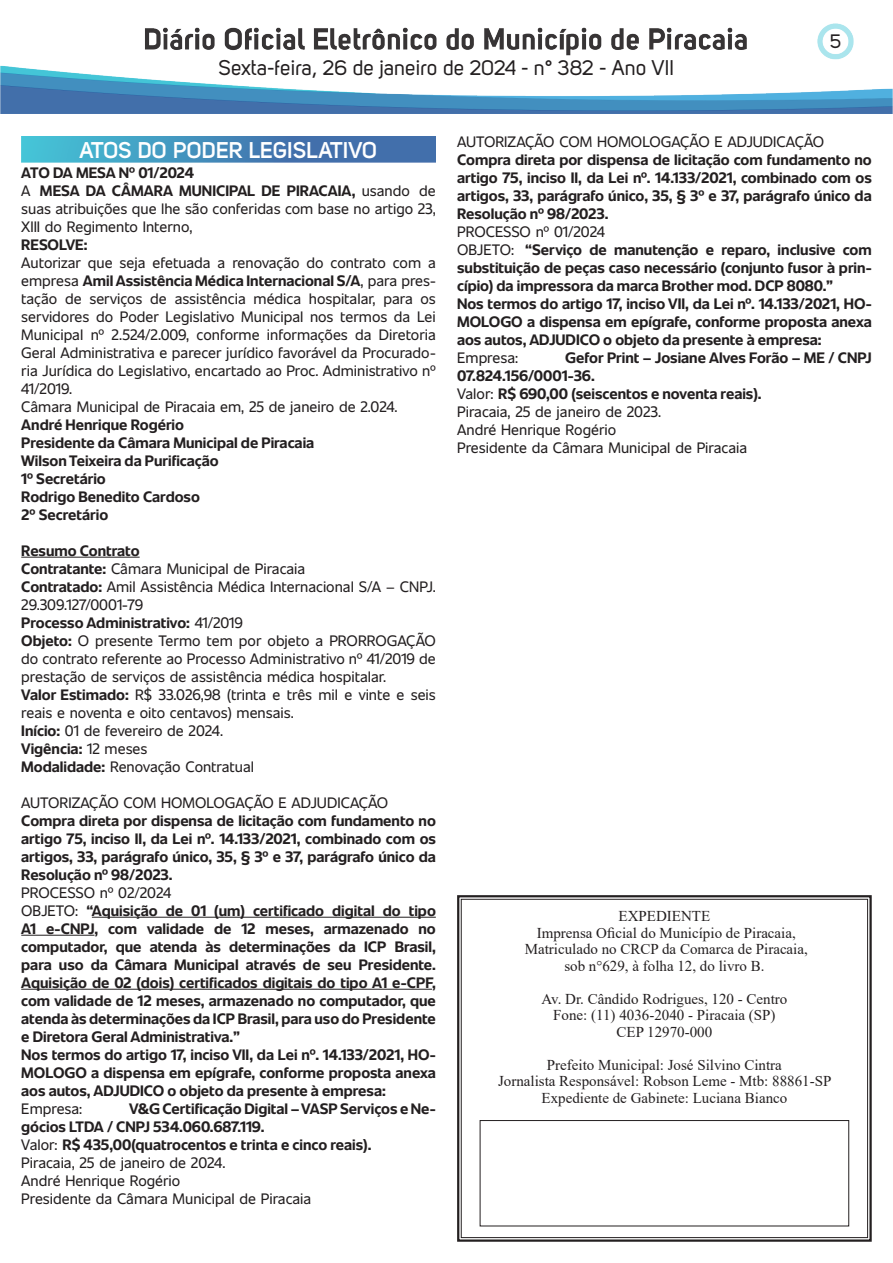
<style>
.page{position:relative;width:893px;height:1263px;background:#fff}
.page>*{position:absolute;margin:0;border:0;box-sizing:border-box;transform-origin:0 0}
.t1{font:700 22.5px "Uni Sans Semi";color:#fff}
.t2{font:21px "Uni Sans Regular";color:#231f20}
.t3{font:19.5px "Uni Sans Regular";color:#231f20}
.t4{font:700 15px/18px "Unitext";color:#231f20;text-align:justify}
.Plain_Text{font:15px/18px "Unitext";color:#231f20;text-align:justify}
.t5{font:15px "Times New Roman";color:#231f20}
.s1{font-weight:700}
.s2{font-weight:400}
</style>
<div class="page">
<img style="left:0;top:23px;width:893px;height:90px">
<img style="left:21px;top:136px;width:415px;height:26px">
<hr style="left:21px;top:557px;width:119px;height:1px;background:#231f20">
<hr style="left:92px;top:917px;width:344px;height:1px;background:#231f20">
<hr style="left:21px;top:935px;width:73px;height:1px;background:#231f20">
<hr style="left:21px;top:989px;width:411px;height:1px;background:#231f20">
<svg style="left:457px;top:895px;width:415px;height:347px"></svg>
<div style="left:461px;top:899px;width:407px;height:339px;border:1px solid #231f20"></div>
<div style="left:480px;top:1120px;width:369px;height:106px;border:1px solid #231f20"></div>
<h2 class="t2" style="left:218px;top:56px;width:457px">Sexta-feira, 26 de janeiro de 2024 - n° 382 - Ano VII</h2>
<h3 class="t3" style="left:830px;top:30px;width:13px">5</h3>
<p class="t1" style="left:79px;top:136px;width:300px">ATOS DO PODER LEGISLATIVO</p>
<p class="t4" style="left:21px;top:163px;width:174px">ATO DA MESA Nº 01/2024</p>
<p class="Plain_Text" style="left:21px;top:180px;width:416px">A <span class="s1">MESA DA CÂMARA MUNICIPAL DE PIRACAIA,</span> usando de suas atribuições que lhe são conferidas com base no artigo 23, XIII do Regimento Interno,</p>
<p class="t4" style="left:21px;top:235px;width:68px">RESOLVE:</p>
<p class="Plain_Text" style="left:21px;top:252px;width:416px">Autorizar que seja efetuada a renovação do contrato com a empresa <span class="s1">Amil Assistência Médica Internacional S/A</span>, para pres&shy;tação de serviços de assistência médica hospitalar, para os servidores do Poder Legislativo Municipal nos termos da Lei Municipal nº 2.524/2.009, conforme informações da Diretoria Geral Administrativa e parecer jurídico favorável da Procurado&shy;ria Jurídica do Legislativo, encartado ao Proc. Administrativo nº 41/2019.</p>
<p class="Plain_Text" style="left:21px;top:396px;width:378px">Câmara Municipal de Piracaia em, 25 de janeiro de 2.024.</p>
<p class="t4" style="left:21px;top:415px;width:164px">André Henrique Rogério</p>
<p class="t4" style="left:21px;top:433px;width:295px">Presidente da Câmara Municipal de Piracaia</p>
<p class="t4" style="left:21px;top:451px;width:199px">Wilson Teixeira da Purificação</p>
<p class="t4" style="left:21px;top:469px;width:86px">1º Secretário</p>
<p class="t4" style="left:21px;top:487px;width:180px">Rodrigo Benedito Cardoso</p>
<p class="t4" style="left:21px;top:505px;width:88px">2º Secretário</p>
<p class="t4" style="left:21px;top:541px;width:120px">Resumo Contrato</p>
<p class="Plain_Text" style="left:21px;top:558px;width:286px"><span class="s1">Contratante:</span> Câmara Municipal de Piracaia</p>
<p class="Plain_Text" style="left:21px;top:576px;width:416px"><span class="s1">Contratado:</span> Amil Assistência Médica Internacional S/A – CNPJ.<br>29.309.127/0001-79</p>
<p class="t4" style="left:21px;top:613px;width:223px">Processo Administrativo: <span class="s2">41/2019</span></p>
<p class="Plain_Text" style="left:21px;top:630px;width:416px"><span class="s1">Objeto:</span> O presente Termo tem por objeto a PRORROGAÇÃO do contrato referente ao Processo Administrativo nº 41/2019 de prestação de serviços de assistência médica hospitalar.</p>
<p class="Plain_Text" style="left:21px;top:684px;width:416px"><span class="s1">Valor Estimado:</span> R$ 33.026,98 (trinta e três mil e vinte e seis reais e noventa e oito centavos) mensais.</p>
<p class="Plain_Text" style="left:21px;top:720px;width:203px"><span class="s1">Início:</span> 01 de fevereiro de 2024.</p>
<p class="t4" style="left:21px;top:739px;width:128px">Vigência: <span class="s2">12 meses</span></p>
<p class="Plain_Text" style="left:21px;top:756px;width:234px"><span class="s1">Modalidade:</span> Renovação Contratual</p>
<p class="Plain_Text" style="left:21px;top:792px;width:369px">AUTORIZAÇÃO COM HOMOLOGAÇÃO E ADJUDICAÇÃO</p>
<p class="t4" style="left:21px;top:811px;width:416px">Compra direta por dispensa de licitação com fundamento no artigo 75, inciso II, da Lei nº. 14.133/2021, combinado com os artigos, 33, parágrafo único, 35, § 3º e 37, parágrafo único da Resolução nº 98/2023.</p>
<p class="Plain_Text" style="left:21px;top:882px;width:151px">PROCESSO nº 02/2024</p>
<p class="t4" style="left:21px;top:901px;width:416px"><span class="s2">OBJETO:</span> “Aquisição de 01 (um) certificado digital do tipo A1 e-CNPJ, com validade de 12 meses, armazenado no computador, que atenda às determinações da ICP Brasil, para uso da Câmara Municipal através de seu Presidente.<br>Aquisição de 02 (dois) certificados digitais do tipo A1 e-CPF, com validade de 12 meses, armazenado no computador, que atenda às determinações da ICP Brasil, para uso do Presidente e Diretora Geral Administrativa.”</p>
<p class="t4" style="left:21px;top:1045px;width:416px">Nos termos do artigo 17, inciso VII, da Lei nº. 14.133/2021, HO-MOLOGO a dispensa em epígrafe, conforme proposta anexa aos autos, ADJUDICO o objeto da presente à empresa:</p>
<p class="Plain_Text" style="left:21px;top:1098px;width:63px">Empresa:</p>
<p class="t4" style="left:21px;top:1099px;width:416px;text-indent:108px">V&amp;G Certificação Digital – VASP Serviços e Ne&shy;gócios LTDA / CNPJ 534.060.687.119.</p>
<p class="t4" style="left:21px;top:1135px;width:352px"><span class="s2">Valor:</span> R$ 435,00(quatrocentos e trinta e cinco reais).</p>
<p class="Plain_Text" style="left:21px;top:1152px;width:206px">Piracaia, 25 de janeiro de 2024.</p>
<p class="Plain_Text" style="left:21px;top:1170px;width:161px">André Henrique Rogério</p>
<p class="Plain_Text" style="left:21px;top:1188px;width:291px">Presidente da Câmara Municipal de Piracaia</p>
<p class="Plain_Text" style="left:457px;top:132px;width:369px">AUTORIZAÇÃO COM HOMOLOGAÇÃO E ADJUDICAÇÃO</p>
<p class="t4" style="left:457px;top:150px;width:416px">Compra direta por dispensa de licitação com fundamento no artigo 75, inciso II, da Lei nº. 14.133/2021, combinado com os artigos, 33, parágrafo único, 35, § 3º e 37, parágrafo único da Resolução nº 98/2023.</p>
<p class="Plain_Text" style="left:457px;top:222px;width:149px">PROCESSO nº 01/2024</p>
<p class="t4" style="left:457px;top:240px;width:416px"><span class="s2">OBJETO:</span> “Serviço de manutenção e reparo, inclusive com substituição de peças caso necessário (conjunto fusor à prin&shy;cípio) da impressora da marca Brother mod. DCP 8080.”</p>
<p class="t4" style="left:457px;top:294px;width:416px">Nos termos do artigo 17, inciso VII, da Lei nº. 14.133/2021, HO-MOLOGO a dispensa em epígrafe, conforme proposta anexa aos autos, ADJUDICO o objeto da presente à empresa:</p>
<p class="Plain_Text" style="left:457px;top:348px;width:63px">Empresa:</p>
<p class="t4" style="left:457px;top:348px;width:416px;text-indent:108px">Gefor Print – Josiane Alves Forão – ME / CNPJ<br>07.824.156/0001-36.</p>
<p class="t4" style="left:457px;top:384px;width:306px"><span class="s2">Valor:</span> R$ 690,00 (seiscentos e noventa reais).</p>
<p class="Plain_Text" style="left:457px;top:402px;width:206px">Piracaia, 25 de janeiro de 2023.</p>
<p class="Plain_Text" style="left:457px;top:420px;width:161px">André Henrique Rogério</p>
<p class="Plain_Text" style="left:457px;top:438px;width:291px">Presidente da Câmara Municipal de Piracaia</p>
<p class="t5" style="left:619px;top:906px;width:93px">EXPEDIENTE</p>
<p class="t5" style="left:537px;top:922px;width:261px">Imprensa Oficial do Município de Piracaia,</p>
<p class="t5" style="left:525px;top:939px;width:285px">Matriculado no CRCP da Comarca de Piracaia,</p>
<p class="t5" style="left:564px;top:955px;width:202px">sob n°629, à folha 12, do livro B.</p>
<p class="t5" style="left:541px;top:988px;width:247px">Av. Dr. Cândido Rodrigues, 120 - Centro</p>
<p class="t5" style="left:553px;top:1005px;width:224px">Fone: (11) 4036-2040 - Piracaia (SP)</p>
<p class="t5" style="left:617px;top:1021px;width:97px">CEP 12970-000</p>
<p class="t5" style="left:547px;top:1054px;width:237px">Prefeito Municipal: José Silvino Cintra</p>
<p class="t5" style="left:498px;top:1071px;width:335px">Jornalista Responsável: Robson Leme - Mtb: 88861-SP</p>
<p class="t5" style="left:542px;top:1087px;width:247px">Expediente de Gabinete: Luciana Bianco</p>
</div>
